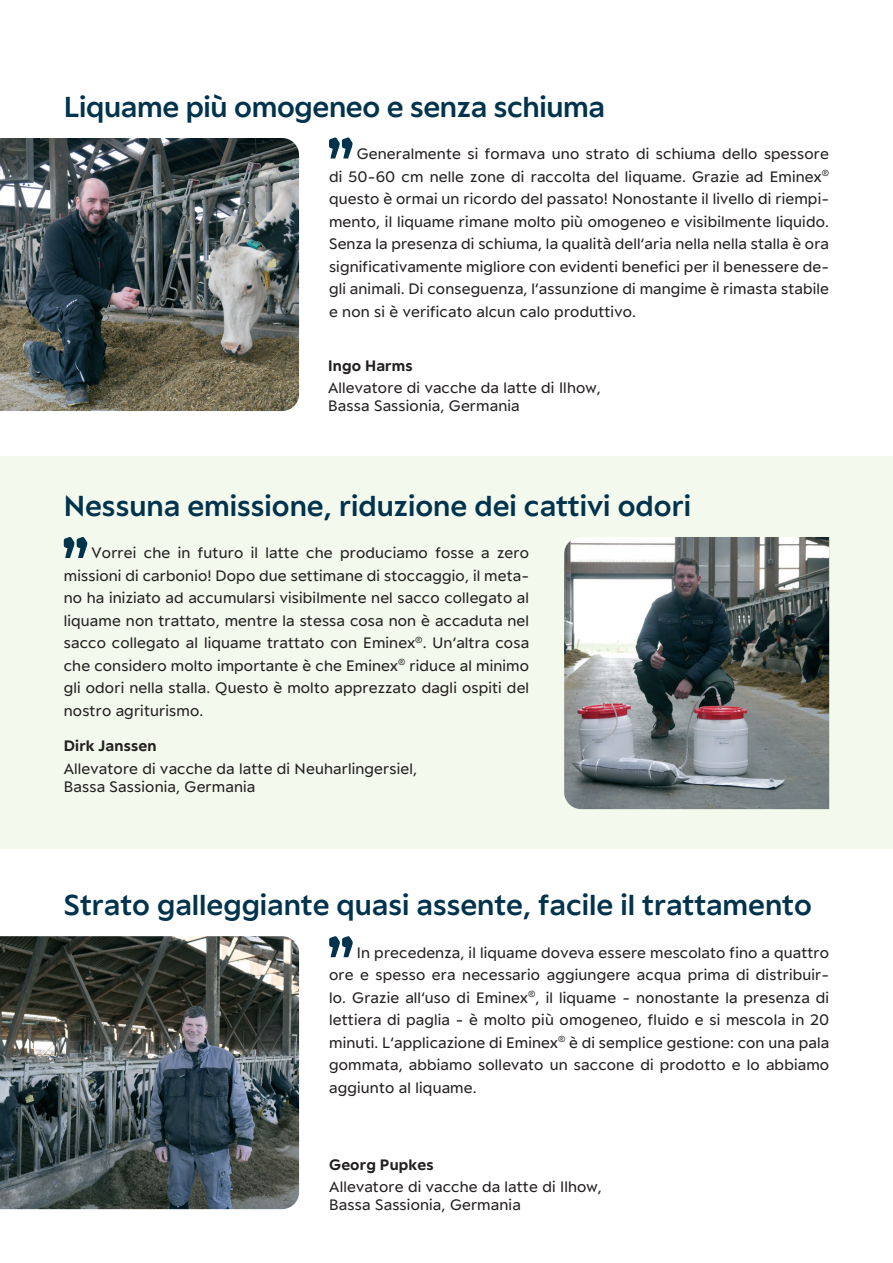
<style>
.page{position:relative;width:893px;height:1263px;background:#fff}
.page>*{position:absolute;margin:0;border:0;box-sizing:border-box;transform-origin:0 0}
.H2_24pt{font:600 31.5px "ACT";color:#02334d}
.Fließtext_9pt{font:16.5px/22.5px "ACT";letter-spacing:.01em;color:#231f20;text-align:justify}
.Fließtext_Blocksatz_9pt{font:16.5px/22.5px "ACT";letter-spacing:.01em;color:#231f20;text-align:justify}
.Fließtext_9pt-2{font:700 16.5px "ACT";letter-spacing:.01em;color:#231f20}
.Fließtext_Blocksatz_9pt-2{font:700 16.5px "ACT";letter-spacing:.01em;color:#231f20}
</style>
<div class="page">
<div style="left:0;top:456px;width:893px;height:392px;background:#f4f9ed"></div>
<img style="left:0;top:138px;width:299px;height:273px">
<img style="left:564px;top:537px;width:265px;height:272px">
<svg style="left:329px;top:137px;width:23px;height:22px"></svg>
<img style="left:0;top:936px;width:299px;height:273px">
<svg style="left:329px;top:936px;width:24px;height:21px"></svg>
<svg style="left:64px;top:537px;width:23px;height:21px"></svg>
<p class="H2_24pt" style="left:64px;top:82px;width:543px">Liquame più omogeneo e senza schiuma</p>
<p class="Fließtext_9pt" style="left:329px;top:142px;width:501px;text-indent:28px">Generalmente si formava uno strato di schiuma dello spessore di 50-60 cm nelle zone di raccolta del liquame. Grazie ad Eminex<sup>® </sup>questo è ormai un ricordo del passato! Nonostante il livello di riempi&shy;mento, il liquame rimane molto più omogeneo e visibilmente liquido.<br>Senza la presenza di schiuma, la qualità dell‘aria nella nella stalla è ora significativamente migliore con evidenti benefici per il benessere de&shy;gli animali. Di conseguenza, l‘assunzione di mangime è rimasta stabile e non si è verificato alcun calo produttivo.</p>
<p class="Fließtext_9pt-2" style="left:328px;top:353px;width:86px">Ingo Harms</p>
<p class="Fließtext_9pt" style="left:328px;top:378px;width:274px;line-height:18px">Allevatore di vacche da latte di Ilhow,<br>Bassa Sassionia, Germania</p>
<p class="H2_24pt" style="left:64px;top:481px;width:629px">Nessuna emissione, riduzione dei cattivi odori</p>
<p class="Fließtext_Blocksatz_9pt" style="left:64px;top:541px;width:467px;text-indent:28px">Vorrei che in futuro il latte che produciamo fosse a zero missioni di carbonio! Dopo due settimane di stoccaggio, il meta&shy;no ha iniziato ad accumularsi visibilmente nel sacco collegato al liquame non trattato, mentre la stessa cosa non è accaduta nel sacco collegato al liquame trattato con Eminex<sup>®</sup>. Un‘altra cosa che considero molto importante è che Eminex<sup>®</sup> riduce al minimo gli odori nella stalla. Questo è molto apprezzato dagli ospiti del nostro agriturismo.</p>
<p class="Fließtext_Blocksatz_9pt-2" style="left:64px;top:733px;width:94px">Dirk Janssen</p>
<p class="Fließtext_Blocksatz_9pt" style="left:64px;top:758px;width:355px;line-height:18px">Allevatore di vacche da latte di Neuharlingersiel,<br>Bassa Sassionia, Germania</p>
<p class="H2_24pt" style="left:64px;top:880px;width:750px">Strato galleggiante quasi assente, facile il trattamento</p>
<p class="Fließtext_9pt" style="left:329px;top:940px;width:502px;text-indent:28px">In precedenza, il liquame doveva essere mescolato fino a quattro ore e spesso era necessario aggiungere acqua prima di distribuir&shy;lo. Grazie all‘uso di Eminex<sup>®</sup>, il liquame - nonostante la presenza di lettiera di paglia - è molto più omogeneo, fluido e si mescola in 20 minuti. L‘applicazione di Eminex<sup>®</sup> è di semplice gestione: con una pala gommata, abbiamo sollevato un saccone di prodotto e lo abbiamo aggiunto al liquame.</p>
<p class="Fließtext_9pt-2" style="left:329px;top:1151px;width:106px">Georg Pupkes</p>
<p class="Fließtext_9pt" style="left:329px;top:1177px;width:274px;line-height:18px">Allevatore di vacche da latte di Ilhow,<br>Bassa Sassionia, Germania</p>
</div>
